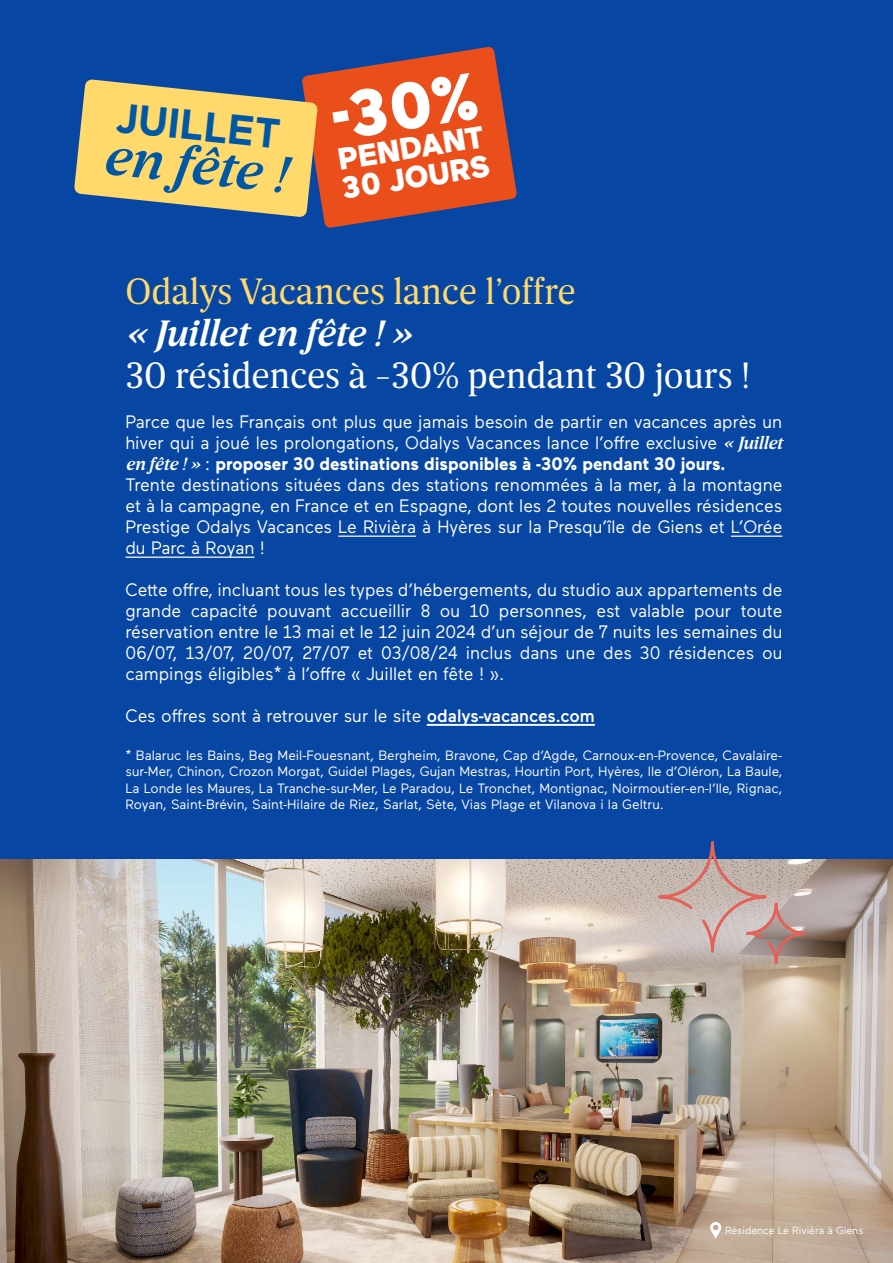
<style>
.page{position:relative;width:893px;height:1263px;background:#0747a3}
.page>*{position:absolute;margin:0;border:0;box-sizing:border-box;transform-origin:0 0}
.t1{font:900 65.55px "Maax";color:#fff}
.t2{font:italic 600 52.95px "Breve News";color:#0058a5}
.t3{font:700 41.85px "Maax";color:#0058a5}
.t4{font:37.5px "Breve News";color:#fff}
.t5{font:37.5px "Breve News";color:#ffd96b}
.t6{font:italic 600 37.5px "Breve News";color:#fff}
.t7{font:900 30.75px/29.7px "Maax";color:#fff}
.t8{font:18px/21px "Maax";color:#fff}
.t9{font:13.5px/16.5px "Maax";color:#fff;text-align:justify}
.t10{font:10.5px "Maax";color:#fff}
.s1{font-family:"Breve News";font-weight:600;font-style:italic}
.s2{font-weight:700}
.s3{font-weight:500}
</style>
<div class="page">
<img style="left:0;top:859px;width:893px;height:404px">
<hr style="left:338px;top:535px;width:78px;height:2px;background:#fff">
<hr style="left:731px;top:535px;width:51px;height:2px;background:#fff">
<hr style="left:125px;top:556px;width:129px;height:2px;background:#fff">
<hr style="left:427px;top:724px;width:168px;height:2px;background:#fff">
<svg style="left:656px;top:841px;width:152px;height:125px;background:#a89ea5"></svg>
<svg style="left:74px;top:47px;width:443px;height:181px"></svg>
<svg style="left:710px;top:1222px;width:11px;height:17px"></svg>
<h3 class="t3" style="left:119px;top:90px;width:166px;rotate:6deg">JUILLET</h3>
<h2 class="t2" style="left:106px;top:126px;width:185px;rotate:6deg">en fête !</h2>
<h1 class="t1" style="left:326px;top:75px;width:147px;rotate:-9deg">-30%</h1>
<h3 class="t7" style="left:335px;top:143px;width:151px;rotate:-9deg">PENDANT<br>30 JOURS</h3>
<h3 class="t5" style="left:125px;top:270px;width:452px">Odalys Vacances lance l’offre</h3>
<h3 class="t6" style="left:125px;top:312px;width:287px">« Juillet en fête ! »</h3>
<h3 class="t4" style="left:125px;top:354px;width:626px">30 résidences à -30% pendant 30 jours !</h3>
<p class="t8" style="left:125px;top:411px;width:658px">Parce que les Français ont plus que jamais besoin de partir en vacances après un hiver qui a joué les prolongations, Odalys Vacances lance l’offre exclusive <span class="s1">« Juillet en fête ! »</span> : <span class="s2">proposer 30 destinations disponibles à -30% pendant 30 jours.<br></span>Trente destinations situées dans des stations renommées à la mer, à la montagne et à la campagne, en France et en Espagne, dont les 2 toutes nouvelles résidences Prestige Odalys Vacances Le Rivièra à Hyères sur la Presqu’île de Giens et L’Orée du Parc à Royan !</p>
<p class="t8" style="left:125px;top:579px;width:659px;text-align:justify">Cette offre, incluant tous les types d’hébergements, du studio aux appartements de grande capacité pouvant accueillir 8 ou 10 personnes, est valable pour toute réservation entre le 13 mai et le 12 juin 2024 d’un séjour de 7 nuits les semaines du 06/07, 13/07, 20/07, 27/07 et 03/08/24 inclus dans une des 30 résidences ou campings éligibles* à l’offre « Juillet en fête ! ».</p>
<p class="t8" style="left:125px;top:705px;width:471px">Ces offres sont à retrouver sur le site <span class="s3">odalys-vacances.com</span></p>
<p class="t9" style="left:125px;top:746px;width:658px">* Balaruc les Bains, Beg Meil-Fouesnant, Bergheim, Bravone, Cap d’Agde, Carnoux-en-Provence, Cavalaire&shy;sur-Mer, Chinon, Crozon Morgat, Guidel Plages, Gujan Mestras, Hourtin Port, Hyères, Ile d’Oléron, La Baule, La Londe les Maures, La Tranche-sur-Mer, Le Paradou, Le Tronchet, Montignac, Noirmoutier-en-l’Ile, Rignac, Royan, Saint-Brévin, Saint-Hilaire de Riez, Sarlat, Sète, Vias Plage et Vilanova i la Geltru.</p>
<p class="t10" style="left:725px;top:1224px;width:140px">Résidence Le Rivièra à Giens</p>
</div>
